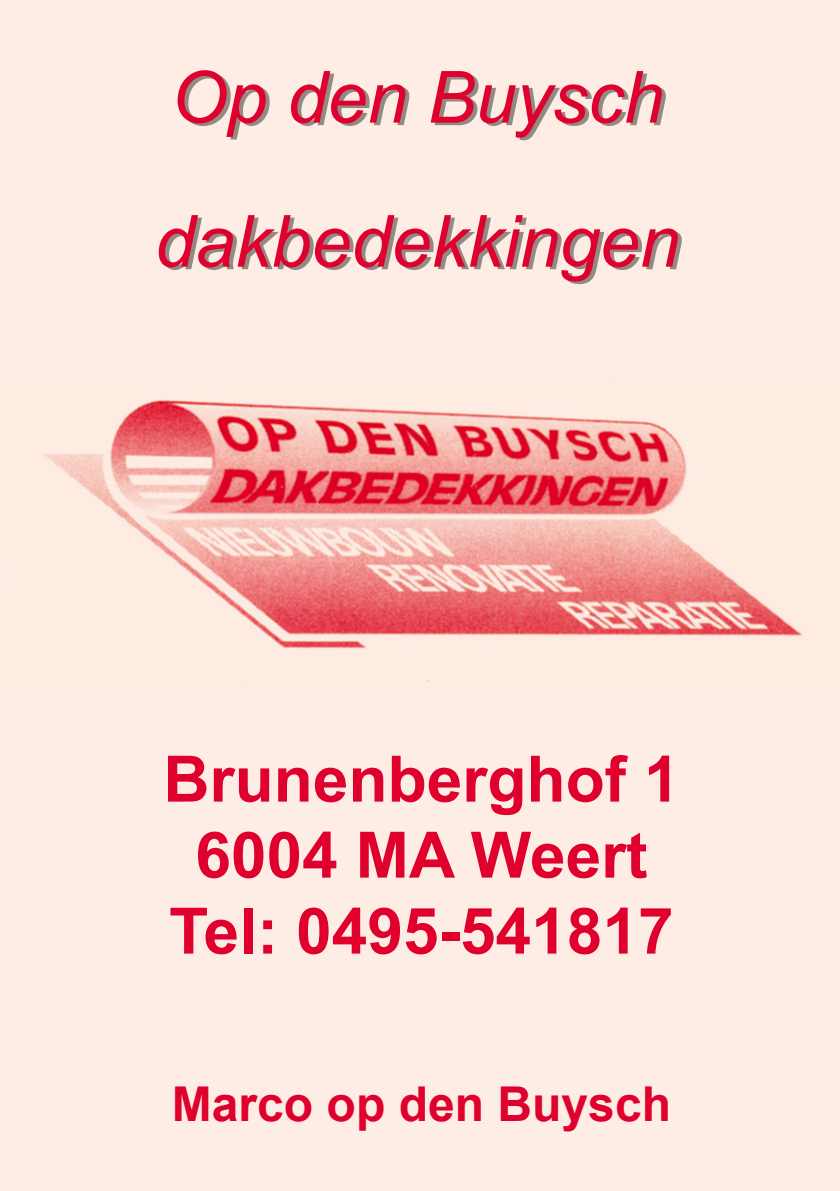
<style>
.page{position:relative;width:840px;height:1191px;background:#fff}
.page>*{position:absolute;margin:0;border:0;box-sizing:border-box;transform-origin:0 0}
.t1{font:italic 72px/144px "Arial";color:#df002d}
.t2{font:700 64px/76px "Arial";color:#df002d;text-align:center}
.t3{font:700 48px "Arial";color:#df002d}
</style>
<div class="page">
<div style="left:0;top:0;width:839px;height:1191px;background:#feede5"></div>
<img style="left:44px;top:400px;width:758px;height:284px">
<p class="t1" style="left:155px;top:26px;width:526px">Op den Buysch dakbedekkingen</p>
<p class="t2" style="left:163px;top:742px;width:517px">Brunenberghof 1<br>6004 MA Weert<br>Tel: 0495-541817</p>
<p class="t3" style="left:172px;top:1070px;width:500px">Marco op den Buysch</p>
</div>
